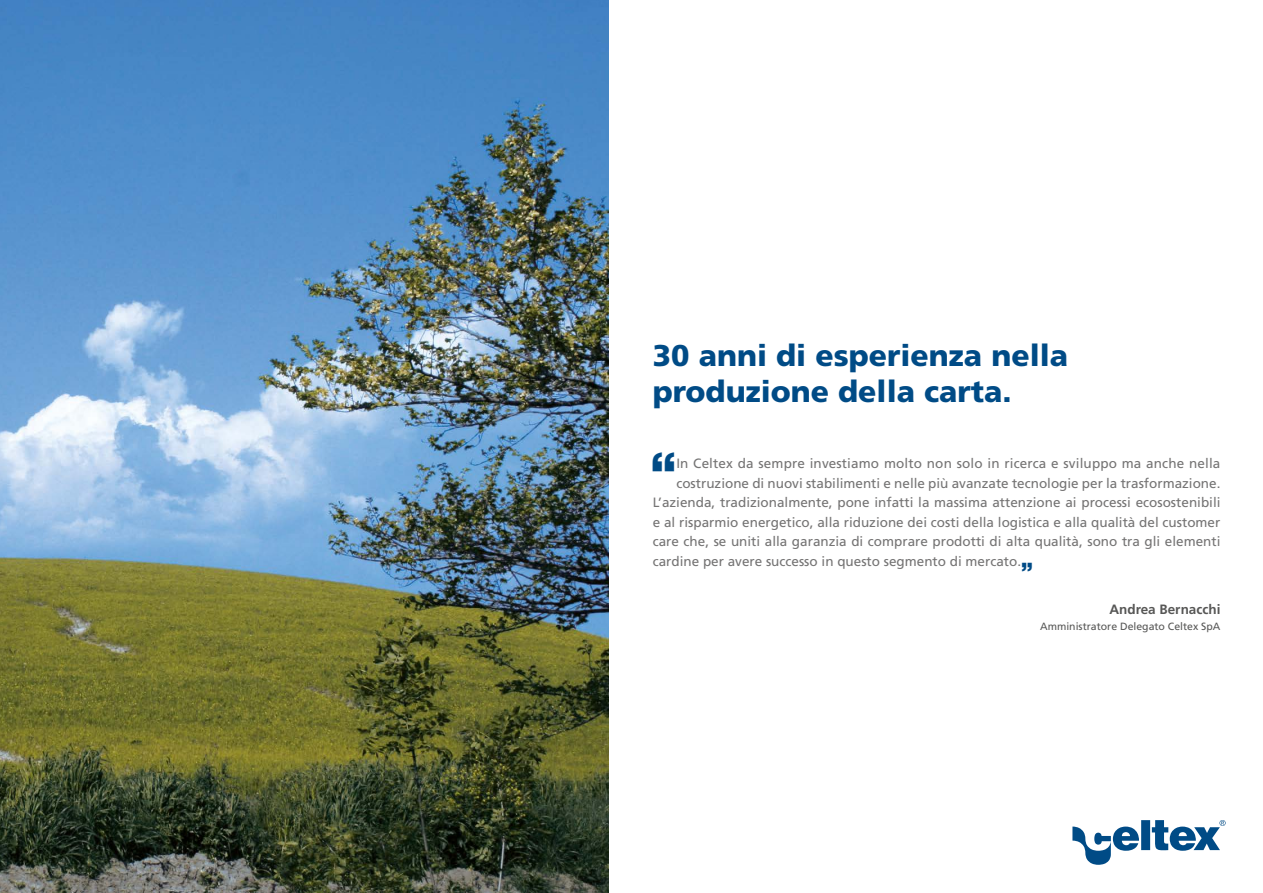
<style>
.page{position:relative;width:1263px;height:893px;background:#fff}
.page>*{position:absolute;margin:0;border:0;box-sizing:border-box;transform-origin:0 0}
.t1{font:900 49.95px "Helvetica Neue";color:#004b86}
.t2{font:900 30px/36px "Frutiger";color:#004b86}
.t3{font:900 22.8px "Helvetica Neue";color:#004b86}
.t4{font:13.5px "Frutiger";color:#757474}
.t5{font:700 13.5px "Frutiger";color:#575756}
.t6{font:10.5px "Frutiger";color:#575756}
</style>
<div class="page">
<img style="left:0;top:0;width:608px;height:893px">
<svg style="left:1072px;top:820px;width:153px;height:45px"></svg>
<h2 class="t2" style="left:653px;top:337px;width:417px">30 anni di esperienza nella produzione della carta.</h2>
<h1 class="t1" style="left:650px;top:440px;width:27px">“</h1>
<p class="t4" style="left:676px;top:455px;width:546px">In Celtex da sempre investiamo molto non solo in ricerca e sviluppo ma anche nella</p>
<p class="t4" style="left:676px;top:475px;width:546px">costruzione di nuovi stabilimenti e nelle più avanzate tecnologie per la trasformazione.</p>
<p class="t4" style="left:653px;top:494px;width:569px">L’azienda, tradizionalmente, pone infatti la massima attenzione ai processi ecosostenibili</p>
<p class="t4" style="left:653px;top:514px;width:569px">e al risparmio energetico, alla riduzione dei costi della logistica e alla qualità del customer</p>
<p class="t4" style="left:653px;top:533px;width:569px">care che, se uniti alla garanzia di comprare prodotti di alta qualità, sono tra gli elementi</p>
<p class="t4" style="left:653px;top:553px;width:370px">cardine per avere successo in questo segmento di mercato.</p>
<h3 class="t3" style="left:1021px;top:557px;width:13px">”</h3>
<p class="t5" style="left:1109px;top:601px;width:113px">Andrea Bernacchi</p>
<p class="t6" style="left:1040px;top:620px;width:182px">Amministratore Delegato Celtex SpA</p>
</div>
